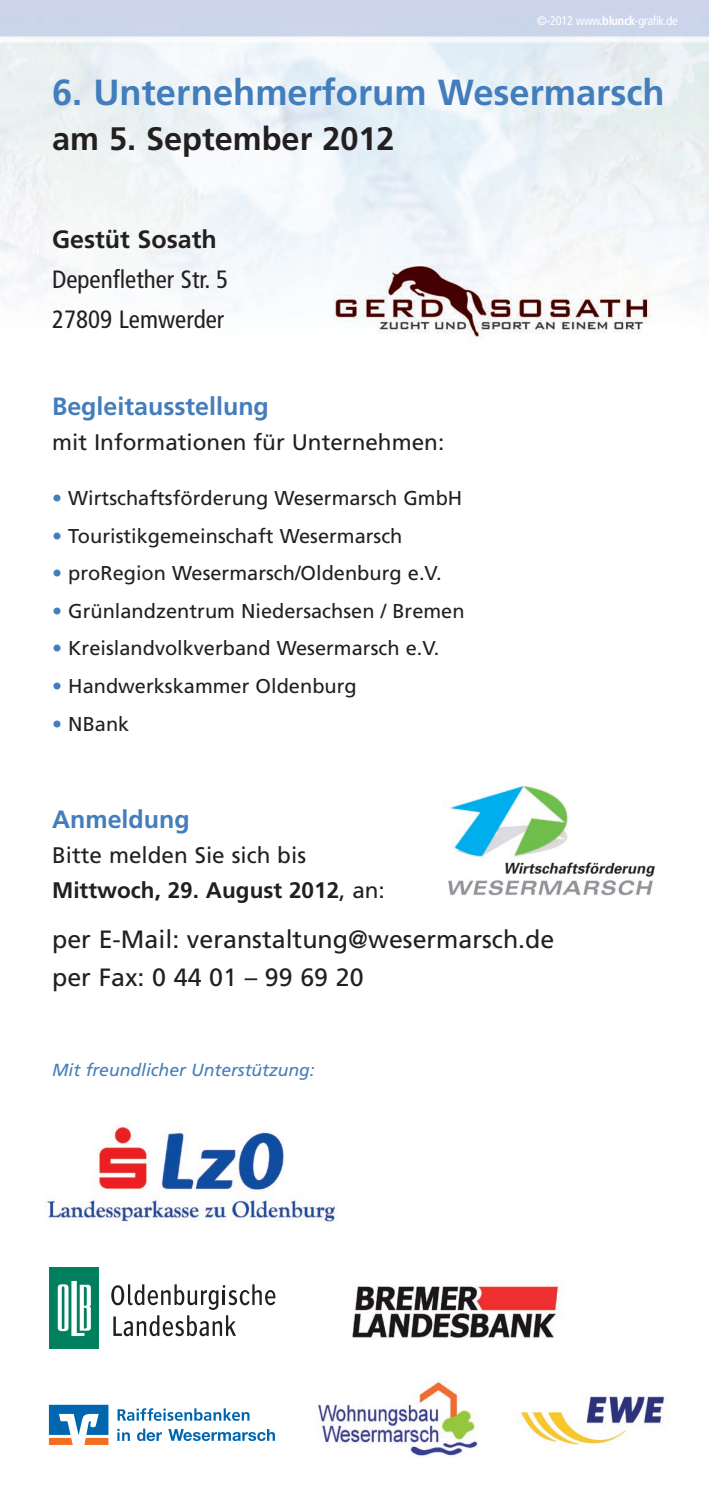
<style>
.page{position:relative;width:709px;height:1489px;background:#fff}
.page>*{position:absolute;margin:0;border:0;box-sizing:border-box;transform-origin:0 0}
.t1{font:700 36.25px "Frutiger";color:#447dbb}
.t2{font:700 32.5px "Frutiger";color:#231f20}
.t3{font:25px/37.5px "Frutiger";color:#231f20}
.t4{font:condensed 25px/40px "Frutiger";color:#231f20}
.t5{font:700 25px "Frutiger";color:#447dbb}
.t6{font:700 25px "Frutiger";color:#231f20}
.t7{font:22.5px/35px "Frutiger";color:#231f20}
.t8{font:20px "Frutiger";color:#231f20}
.t9{font:italic 17.5px "Frutiger";color:#447dbb}
.t10{font:condensed 12.5px "Frutiger";letter-spacing:-.025em;color:#fff}
.s1{font-weight:700}
.s2{color:#447dbb}
</style>
<div class="page">
<img style="left:0;top:0;width:709px;height:1445px">
<img style="left:443px;top:781px;width:216px;height:118px">
<img style="left:345px;top:1263px;width:224px;height:88px">
<img style="left:44px;top:1115px;width:293px;height:117px">
<div style="left:50px;top:1267px;width:49px;height:81px;background:#00805f"></div>
<svg style="left:58px;top:1280px;width:33px;height:55px"></svg>
<svg style="left:113px;top:1315px;width:123px;height:21px"></svg>
<svg style="left:111px;top:1284px;width:164px;height:25px"></svg>
<svg style="left:49px;top:1404px;width:59px;height:40px"></svg>
<svg style="left:168px;top:1428px;width:107px;height:12px"></svg>
<svg style="left:117px;top:1408px;width:132px;height:12px"></svg>
<svg style="left:137px;top:1428px;width:25px;height:12px"></svg>
<svg style="left:117px;top:1428px;width:13px;height:12px"></svg>
<img style="left:315px;top:1380px;width:164px;height:76px">
<img style="left:514px;top:1391px;width:156px;height:55px">
<p class="t10" style="left:537px;top:14px;width:142px">©-2012 www.<span class="s1">blunck</span>-grafik.de</p>
<h1 class="t1" style="left:52px;top:71px;width:614px">6. Unternehmerforum Wesermarsch</h1>
<h2 class="t2" style="left:52px;top:120px;width:344px">am 5. September 2012</h2>
<p class="t6" style="left:52px;top:224px;width:166px">Gestüt Sosath</p>
<p class="t4" style="left:52px;top:259px;width:178px">Depenflether Str. 5<br>27809 Lemwerder</p>
<p class="t5" style="left:52px;top:392px;width:218px">Begleitausstellung</p>
<p class="t7" style="left:52px;top:425px;width:393px">mit Informationen für Unternehmen:</p>
<p class="t8" style="left:52px;top:486px;width:412px"><span class="s2">•</span> Wirtschaftsförderung Wesermarsch GmbH</p>
<p class="t8" style="left:52px;top:524px;width:352px"><span class="s2">•</span> Touristikgemeinschaft Wesermarsch</p>
<p class="t8" style="left:52px;top:561px;width:391px"><span class="s2">•</span> proRegion Wesermarsch/Oldenburg e.V.</p>
<p class="t8" style="left:52px;top:599px;width:414px"><span class="s2">•</span> Grünlandzentrum Niedersachsen / Bremen</p>
<p class="t8" style="left:52px;top:636px;width:389px"><span class="s2">•</span> Kreislandvolkverband Wesermarsch e.V.</p>
<p class="t8" style="left:52px;top:674px;width:306px"><span class="s2">•</span> Handwerkskammer Oldenburg</p>
<p class="t8" style="left:52px;top:711px;width:79px"><span class="s2">•</span> NBank</p>
<p class="t5" style="left:52px;top:804px;width:139px">Anmeldung</p>
<p class="t7" style="left:52px;top:837px;width:334px">Bitte melden Sie sich bis<br><span class="s1">Mittwoch, 29. August 2012</span>, an:</p>
<p class="t3" style="left:52px;top:920px;width:504px">per E-Mail: veranstaltung@wesermarsch.de per Fax: 0 44 01 – 99 69 20</p>
<p class="t9" style="left:52px;top:1059px;width:264px">Mit freundlicher Unterstützung:</p>
</div>
